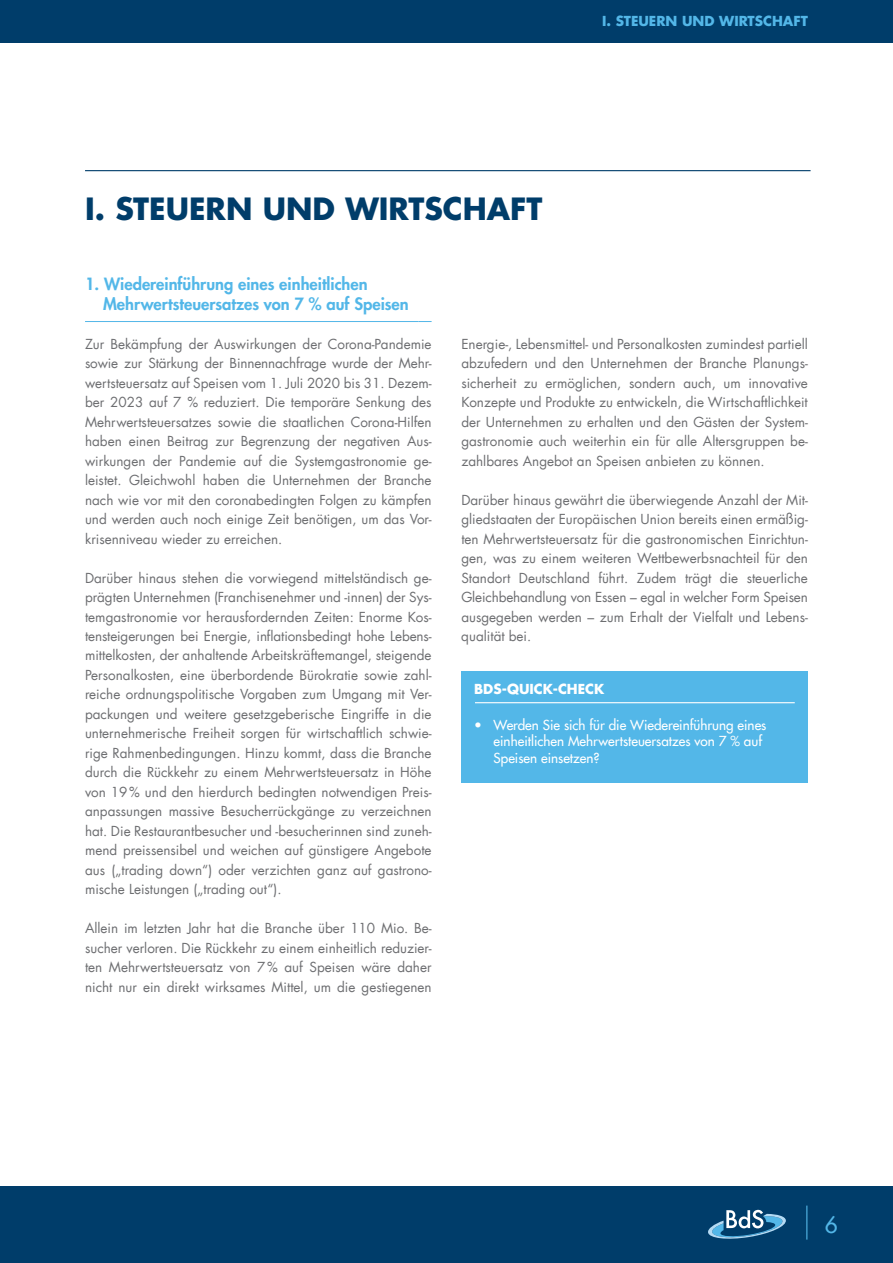
<style>
.page{position:relative;width:893px;height:1263px;background:#fff}
.page>*{position:absolute;margin:0;border:0;box-sizing:border-box;transform-origin:0 0}
.t1{font:700 30px "Futura Com";color:#003d6a}
.t2{font:500 22.5px "Futura Com";color:#53b7e8}
.t3{font:800 16.5px/19.5px "Futura Com";color:#53b7e8}
.t4{font:13.5px/19.5px "Futura Com";color:#6d6e71;text-align:justify}
.t5{font:500 13.5px/16.5px "Futura Com";color:#fff}
.t6{font:700 13.5px "Futura Com";color:#53b7e8}
.t7{font:700 13.5px "Futura Com";color:#fff}
</style>
<div class="page">
<div style="left:0;top:1186px;width:893px;height:77px;background:#003d6a"></div>
<svg style="left:708px;top:1210px;width:78px;height:29px"></svg>
<div style="left:0;top:0;width:893px;height:43px;background:#003d6a"></div>
<hr style="left:806px;top:1205px;width:1px;height:34px;background:#53b7e8">
<hr style="left:85px;top:321px;width:333px;height:1px;background:#53b7e8">
<svg style="left:418px;top:321px;width:14px;height:1px"></svg>
<hr style="left:85px;top:170px;width:726px;height:1px;background:#003d6a">
<div style="left:461px;top:704px;width:347px;height:79px;background:#53b7e8"></div>
<div style="left:461px;top:671px;width:347px;height:33px;background:#53b7e8"></div>
<hr style="left:475px;top:702px;width:320px;height:1px;background:#fff">
<p class="t6" style="left:602px;top:11px;width:207px">I. STEUERN UND WIRTSCHAFT</p>
<h1 class="t1" style="left:85px;top:186px;width:459px">I. STEUERN UND WIRTSCHAFT</h1>
<p class="t3" style="left:103px;top:274px;width:307px;text-indent:-18px">1. Wiedereinführung eines einheitlichen<br>Mehrwertsteuersatzes von 7 % auf Speisen</p>
<p class="t4" style="left:85px;top:334px;width:348px">Zur Bekämpfung der Auswirkungen der Corona-Pandemie sowie zur Stärkung der Binnennachfrage wurde der Mehr&shy;wertsteuersatz auf Speisen vom 1. Juli 2020 bis 31. Dezem&shy;ber 2023 auf 7 % reduziert. Die temporäre Senkung des Mehrwertsteuersatzes sowie die staatlichen Corona-Hilfen haben einen Beitrag zur Begrenzung der negativen Aus&shy;wirkungen der Pandemie auf die Systemgastronomie ge&shy;leistet. Gleichwohl haben die Unternehmen der Branche nach wie vor mit den coronabedingten Folgen zu kämpfen und werden auch noch einige Zeit benötigen, um das Vor&shy;krisenniveau wieder zu erreichen.</p>
<p class="t4" style="left:85px;top:568px;width:349px">Darüber hinaus stehen die vorwiegend mittelständisch ge&shy;prägten Unternehmen (Franchisenehmer und -innen) der Sys&shy;temgastronomie vor herausfordernden Zeiten: Enorme Kos&shy;ten-steige-rungen bei Energie, inflationsbedingt hohe Lebens-- mittelkosten, der anhaltende Arbeitskräftemangel, steigende Personalkosten, eine überbordende Bürokratie sowie zahl&shy;reiche ordnungspolitische Vorgaben zum Umgang mit Ver&shy;packungen und weitere gesetzgeberische Eingriffe in die unternehmerische Freiheit sorgen für wirtschaftlich schwie&shy;rige Rahmenbedingungen. Hinzu kommt, dass die Branche durch die Rückkehr zu einem Mehrwertsteuersatz in Höhe von 19% und den hierdurch bedingten notwendigen Preis&shy;anpassungen massive Besucherrückgänge zu verzeichnen hat. Die Restaurantbesucher und -besucherinnen sind zuneh&shy;mend preissensibel und weichen auf günstigere Angebote aus („trading down“) oder verzichten ganz auf gastrono&shy;mische Leistungen („trading out“).</p>
<p class="t4" style="left:85px;top:918px;width:348px">Allein im letzten Jahr hat die Branche über 110 Mio. Be&shy;sucher verloren. Die Rückkehr zu einem einheitlich reduzier&shy;ten Mehrwertsteuersatz von 7% auf Speisen wäre daher nicht nur ein direkt wirksames Mittel, um die gestiegenen</p>
<p class="t4" style="left:461px;top:334px;width:348px">Energie-, Lebensmittel- und Personalkosten zumindest partiell abzufedern und den Unternehmen der Branche Planungs&shy;sicherheit zu ermöglichen, sondern auch, um innovative Konzepte und Produkte zu entwickeln, die Wirtschaftlichkeit der Unternehmen zu erhalten und den Gästen der System&shy;gastronomie auch weiterhin ein für alle Altersgruppen be&shy;zahlbares Angebot an Speisen anbieten zu können.</p>
<p class="t4" style="left:461px;top:490px;width:348px">Darüber hinaus gewährt die überwiegende Anzahl der Mit&shy;gliedstaaten der Europäischen Union bereits einen ermäßig&shy;ten Mehrwertsteuersatz für die gastronomischen Einrichtun&shy;gen, was zu einem weiteren Wettbewerbsnachteil für den Standort Deutschland führt. Zudem trägt die steuerliche Gleichbehandlung von Essen – egal in welcher Form Speisen ausgegeben werden – zum Erhalt der Vielfalt und Lebens&shy;qualität bei.</p>
<p class="t7" style="left:474px;top:679px;width:132px">BDS-QUICK-CHECK</p>
<p class="t5" style="left:494px;top:716px;width:274px;text-indent:-19px">• Werden Sie sich für die Wiedereinführung eines einheitlichen Mehrwertsteuersatzes von 7 % auf<br>Speisen einsetzen?</p>
<h2 class="t2" style="left:825px;top:1207px;width:15px">6</h2>
</div>
